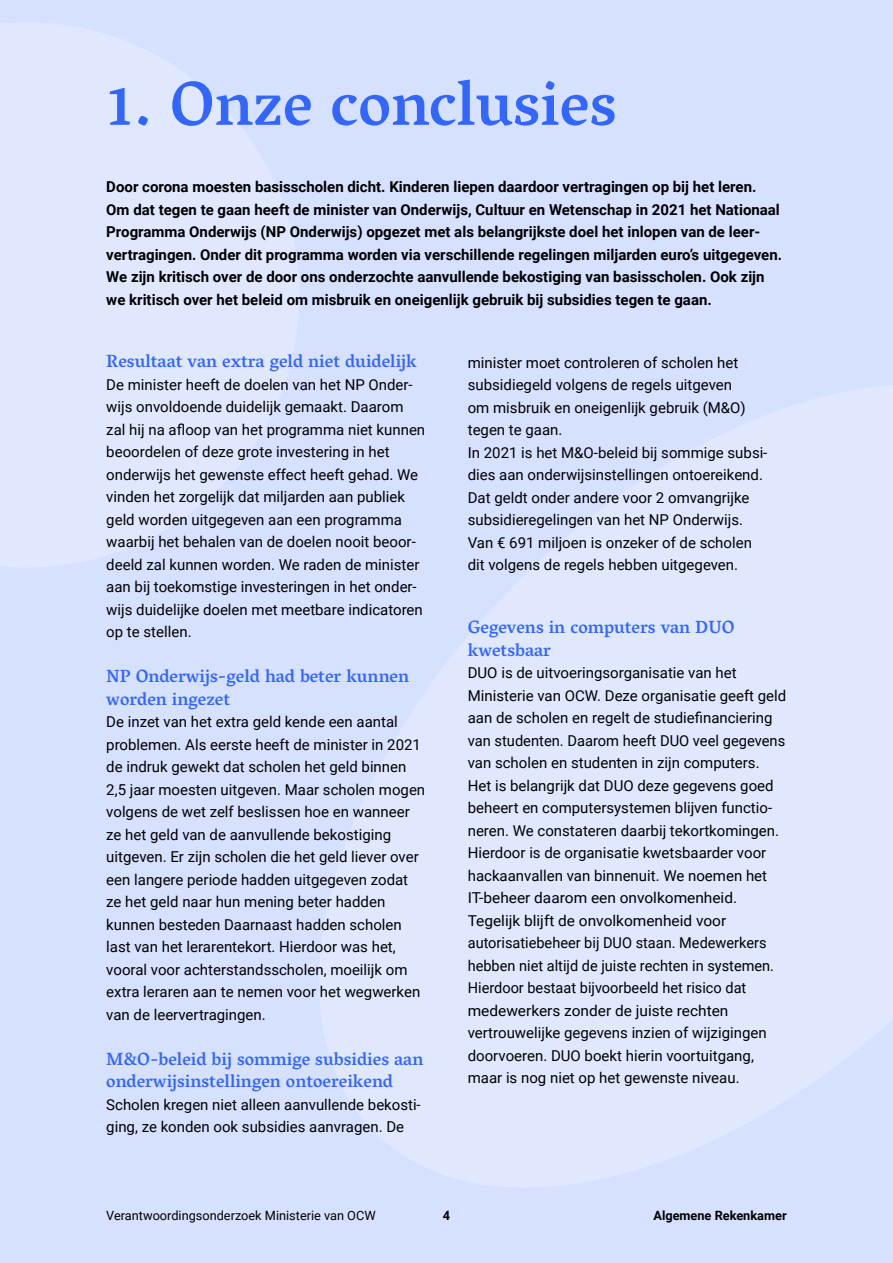
<style>
.page{position:relative;width:893px;height:1263px;background:#d6e0ff}
.page>*{position:absolute;margin:0;border:0;box-sizing:border-box;transform-origin:0 0}
.c-kop_h2{font:500 63px "Vesper Libre";color:#36f}
.c-alineakop_H3{font:500 18px/22.5px "Vesper Libre";color:#36f}
.c-tekst{font:15px/22.5px "Roboto";color:#000}
.c-intro{font:700 15px/22.5px "Roboto";color:#000}
.t1{font:12.75px "Roboto";color:#000}
.t2{font:700 12.75px "Roboto";color:#000}
</style>
<div class="page">
<h2 class="c-kop_h2" style="left:106px;top:66px;width:512px">1. Onze conclusies</h2>
<p class="c-intro" style="left:106px;top:175px;width:677px">Door corona moesten basisscholen dicht. Kinderen liepen daardoor vertragingen op bij het leren.<br>Om dat tegen te gaan heeft de minister van Onderwijs, Cultuur en Wetenschap in 2021 het Nationaal Programma Onderwijs (NP Onderwijs) opgezet met als belangrijkste doel het inlopen van de leer&shy;vertragingen. Onder dit programma worden via verschillende regelingen miljarden euro’s uitgegeven.<br>We zijn kritisch over de door ons onderzochte aanvullende bekostiging van basisscholen. Ook zijn we kritisch over het beleid om misbruik en oneigenlijk gebruik bij subsidies tegen te gaan.</p>
<h3 class="c-alineakop_H3" style="left:106px;top:350px;width:312px">Resultaat van extra geld niet duidelijk</h3>
<p class="c-tekst" style="left:106px;top:372px;width:320px">De minister heeft de doelen van het NP Onder&shy;wijs onvoldoende duidelijk gemaakt. Daarom zal hij na afloop van het programma niet kunnen beoordelen of deze grote investering in het onderwijs het gewenste effect heeft gehad. We vinden het zorgelijk dat miljarden aan publiek geld worden uitgegeven aan een programma waarbij het behalen van de doelen nooit beoor&shy;deeld zal kunnen worden. We raden de minister aan bij toekomstige investeringen in het onder&shy;wijs duidelijke doelen met meetbare indicatoren op te stellen.</p>
<h3 class="c-alineakop_H3" style="left:106px;top:665px;width:304px">NP Onderwijs-geld had beter kunnen worden ingezet</h3>
<p class="c-tekst" style="left:106px;top:710px;width:320px">De inzet van het extra geld kende een aantal problemen. Als eerste heeft de minister in 2021 de indruk gewekt dat scholen het geld binnen 2,5 jaar moesten uitgeven. Maar scholen mogen volgens de wet zelf beslissen hoe en wanneer ze het geld van de aanvullende bekostiging uitgeven. Er zijn scholen die het geld liever over een langere periode hadden uitgegeven zodat ze het geld naar hun mening beter hadden kunnen besteden Daarnaast hadden scholen last van het lerarentekort. Hierdoor was het, vooral voor achterstandsscholen, moeilijk om extra leraren aan te nemen voor het wegwerken van de leervertragingen.</p>
<h3 class="c-alineakop_H3" style="left:106px;top:1047px;width:319px">M&amp;O-beleid bij sommige subsidies aan onderwijsinstellingen ontoereikend</h3>
<p class="c-tekst" style="left:106px;top:1092px;width:316px">Scholen kregen niet alleen aanvullende bekosti&shy;ging, ze konden ook subsidies aanvragen. De</p>
<p class="c-tekst" style="left:468px;top:350px;width:280px">minister moet controleren of scholen het subsidiegeld volgens de regels uitgeven om misbruik en oneigenlijk gebruik (M&amp;O) tegen te gaan.</p>
<p class="c-tekst" style="left:468px;top:440px;width:301px">In 2021 is het M&amp;O-beleid bij sommige subsi&shy;dies aan onderwijsinstellingen ontoereikend.<br>Dat geldt onder andere voor 2 omvangrijke subsidieregelingen van het NP Onderwijs.<br>Van € 691 miljoen is onzeker of de scholen dit volgens de regels hebben uitgegeven.</p>
<h3 class="c-alineakop_H3" style="left:468px;top:616px;width:268px">Gegevens in computers van DUO kwetsbaar</h3>
<p class="c-tekst" style="left:468px;top:661px;width:320px">DUO is de uitvoeringsorganisatie van het Ministerie van OCW. Deze organisatie geeft geld aan de scholen en regelt de studiefinanciering van studenten. Daarom heeft DUO veel gegevens van scholen en studenten in zijn computers.<br>Het is belangrijk dat DUO deze gegevens goed beheert en computersystemen blijven functio&shy;neren. We constateren daarbij tekortkomingen.<br>Hierdoor is de organisatie kwetsbaarder voor hackaanvallen van binnenuit. We noemen het IT-beheer daarom een onvolkomenheid.</p>
<p class="c-tekst" style="left:468px;top:909px;width:308px">Tegelijk blijft de onvolkomenheid voor autorisatiebeheer bij DUO staan. Medewerkers hebben niet altijd de juiste rechten in systemen.<br>Hierdoor bestaat bijvoorbeeld het risico dat medewerkers zonder de juiste rechten vertrouwelijke gegevens inzien of wijzigingen doorvoeren. DUO boekt hierin voortuitgang, maar is nog niet op het gewenste niveau.</p>
<p class="t1" style="left:106px;top:1207px;width:271px">Verantwoordingsonderzoek Ministerie van OCW</p>
<p class="t2" style="left:443px;top:1207px;width:9px">4</p>
<p class="t2" style="left:653px;top:1207px;width:135px">Algemene Rekenkamer</p>
</div>
